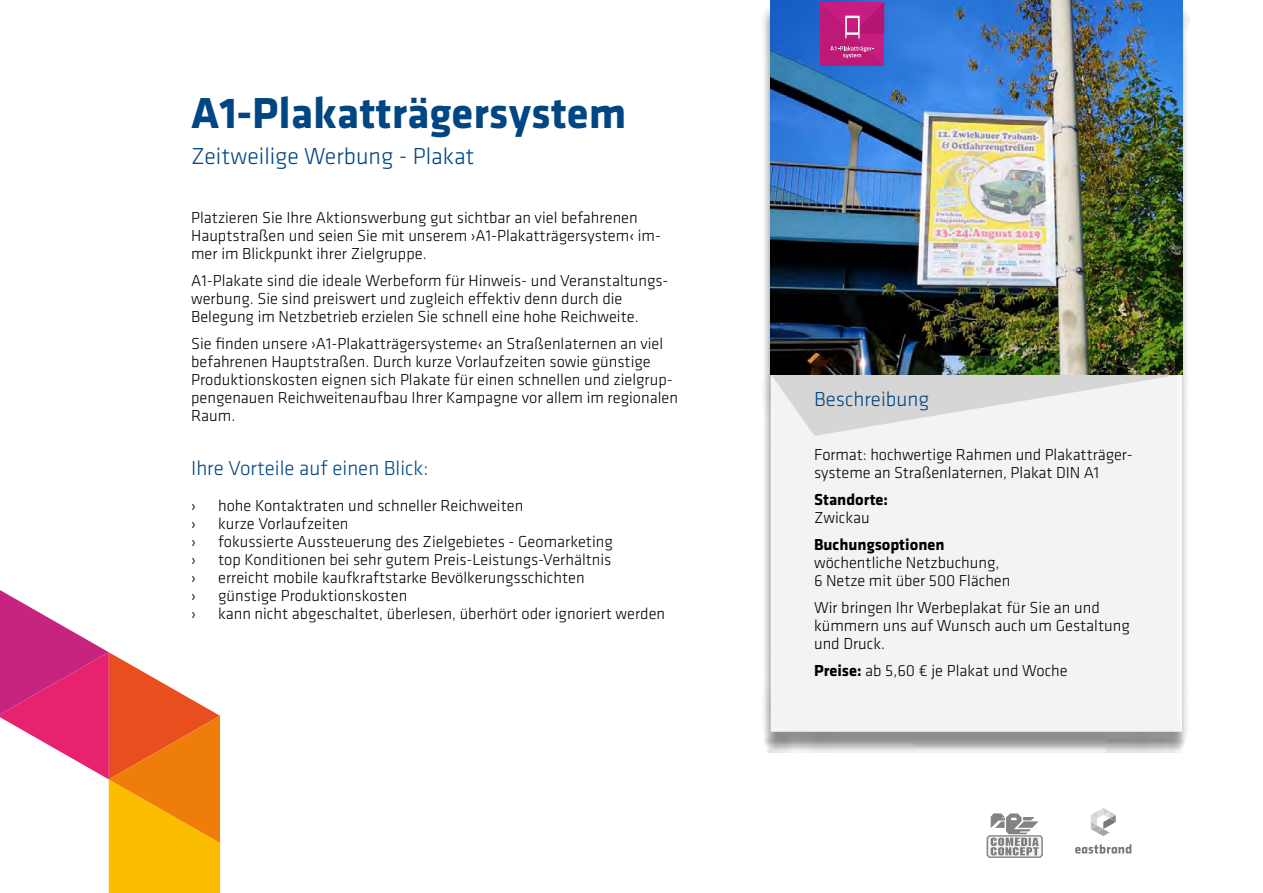
<style>
.page{position:relative;width:1263px;height:893px;background:#fff}
.page>*{position:absolute;margin:0;border:0;box-sizing:border-box;transform-origin:0 0}
.t1{font:700 45px "Klavika";color:#004683}
.t2{font:300 24px "Klavika";color:#004683}
.t3{font:300 21px "Klavika";color:#004683}
.t4{font:300 16.5px/18px "Klavika";color:#000}
.t5{font:700 16.5px "Klavika";color:#000}
.s1{font-weight:700}
</style>
<div class="page">
<svg style="left:0;top:590px;width:220px;height:303px"></svg>
<svg style="left:1091px;top:808px;width:25px;height:28px"></svg>
<svg style="left:1075px;top:844px;width:56px;height:10px"></svg>
<svg style="left:986px;top:813px;width:57px;height:45px"></svg>
<div style="left:761px;top:5px;width:428px;height:750px;background:#000;opacity:.5"></div>
<div style="left:771px;top:436px;width:411px;height:296px;background:#f3f3f3"></div>
<svg style="left:771px;top:374px;width:411px;height:62px"></svg>
<img style="left:771px;top:0;width:411px;height:374px">
<svg style="left:820px;top:2px;width:64px;height:64px;background:#c22681"></svg>
<h1 class="t1" style="left:191px;top:89px;width:437px">A1-Plakatträgersystem</h1>
<h2 class="t2" style="left:191px;top:143px;width:285px">Zeitweilige Werbung - Plakat</h2>
<p class="t4" style="left:191px;top:209px;width:471px">Platzieren Sie Ihre Aktionswerbung gut sichtbar an viel befahrenen<br>Hauptstraßen und seien Sie mit unserem ›A1-Plakatträgersystem‹ im&shy;mer im Blickpunkt ihrer Zielgruppe.</p>
<p class="t4" style="left:191px;top:272px;width:479px">A1-Plakate sind die ideale Werbeform für Hinweis- und Veranstaltungs&shy;werbung. Sie sind preiswert und zugleich effektiv denn durch die<br>Belegung im Netzbetrieb erzielen Sie schnell eine hohe Reichweite.</p>
<p class="t4" style="left:191px;top:335px;width:488px">Sie finden unsere ›A1-Plakatträgersysteme‹ an Straßenlaternen an viel befahrenen Hauptstraßen. Durch kurze Vorlaufzeiten sowie günstige Produktionskosten eignen sich Plakate für einen schnellen und zielgrup&shy;pengenauen Reichweitenaufbau Ihrer Kampagne vor allem im regionalen Raum.</p>
<p class="t3" style="left:191px;top:456px;width:239px">Ihre Vorteile auf einen Blick:</p>
<p class="t4" style="left:191px;top:497px;width:6px">›</p>
<p class="t4" style="left:218px;top:497px;width:307px">hohe Kontaktraten und schneller Reichweiten</p>
<p class="t4" style="left:191px;top:515px;width:6px">›</p>
<p class="t4" style="left:218px;top:515px;width:132px">kurze Vorlaufzeiten</p>
<p class="t4" style="left:191px;top:533px;width:6px">›</p>
<p class="t4" style="left:218px;top:533px;width:396px">fokussierte Aussteuerung des Zielgebietes - Geomarketing</p>
<p class="t4" style="left:191px;top:551px;width:6px">›</p>
<p class="t4" style="left:218px;top:551px;width:395px">top Konditionen bei sehr gutem Preis-Leistungs-Verhältnis</p>
<p class="t4" style="left:191px;top:569px;width:6px">›</p>
<p class="t4" style="left:218px;top:569px;width:368px">erreicht mobile kaufkraftstarke Bevölkerungsschichten</p>
<p class="t4" style="left:191px;top:587px;width:6px">›</p>
<p class="t4" style="left:218px;top:587px;width:191px">günstige Produktionskosten</p>
<p class="t4" style="left:191px;top:605px;width:6px">›</p>
<p class="t4" style="left:218px;top:605px;width:448px">kann nicht abgeschaltet, überlesen, überhört oder ignoriert werden</p>
<p class="t3" style="left:814px;top:387px;width:117px">Beschreibung</p>
<p class="t4" style="left:814px;top:446px;width:320px">Format: hochwertige Rahmen und Plakatträger&shy;systeme an Straßenlaternen, Plakat DIN A1</p>
<p class="t5" style="left:814px;top:490px;width:76px">Standorte:</p>
<p class="t4" style="left:814px;top:509px;width:57px">Zwickau</p>
<p class="t5" style="left:814px;top:535px;width:132px">Buchungsoptionen</p>
<p class="t4" style="left:814px;top:554px;width:198px">wöchentliche Netzbuchung,<br>6 Netze mit über 500 Flächen</p>
<p class="t4" style="left:814px;top:599px;width:317px">Wir bringen Ihr Werbeplakat für Sie an und kümmern uns auf Wunsch auch um Gestaltung und Druck.</p>
<p class="t4" style="left:814px;top:662px;width:255px"><span class="s1">Preise:</span> ab 5,60 € je Plakat und Woche</p>
</div>
